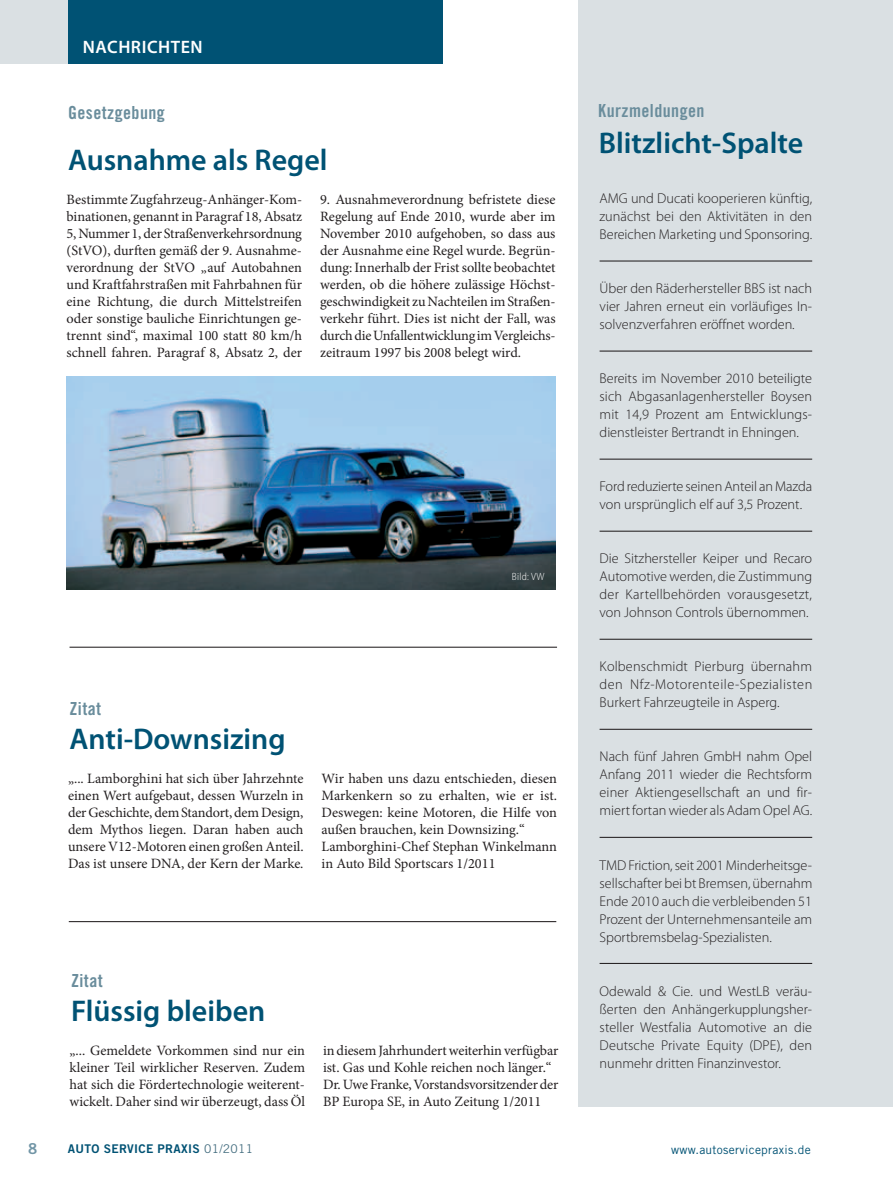
<style>
.page{position:relative;width:893px;height:1187px;background:#fff}
.page>*{position:absolute;margin:0;border:0;box-sizing:border-box;transform-origin:0 0}
.t1{font:600 30px "Myriad Pro";color:#005274}
.t2{font:18px "Trade Gothic LT Std Bd Cn 20";letter-spacing:.025em;color:#6a8d9c}
.t3{font:600 18px "Myriad Pro";letter-spacing:.03em;color:#fff}
.t4{font:15px "Trade Gothic LT Std Bd 2";color:#7195a6}
.t5{font:14.25px/17px "Minion Pro";letter-spacing:-.005em;color:#231f20;text-align:justify}
.t6{font:300 14.25px/18px "Myriad Pro";color:#231f20;text-align:justify}
.t7{font:12px "Trade Gothic LT Std Bd 2";letter-spacing:.025em;color:#005274}
.t8{font:12px "Trade Gothic LT Std";letter-spacing:.025em;color:#005274}
.t9{font:300 semi-condensed 10.5px "Myriad Pro";letter-spacing:.025em;color:#fff}
.s1{font-family:"Trade Gothic LT Std";color:#456e80}
</style>
<div class="page">
<div style="left:0;top:0;width:68px;height:64px;background:#dae0e3"></div>
<div style="left:68px;top:0;width:374px;height:64px;background:#005274"></div>
<hr style="left:70px;top:646px;width:487px;height:1px;background:#231f20">
<div style="left:578px;top:0;width:315px;height:1106px;background:#dae0e3"></div>
<hr style="left:600px;top:260px;width:212px;height:1px;background:#231f20">
<hr style="left:600px;top:350px;width:212px;height:1px;background:#231f20">
<hr style="left:600px;top:458px;width:212px;height:1px;background:#231f20">
<hr style="left:600px;top:530px;width:212px;height:1px;background:#231f20">
<hr style="left:600px;top:638px;width:212px;height:1px;background:#231f20">
<hr style="left:600px;top:728px;width:212px;height:1px;background:#231f20">
<hr style="left:600px;top:836px;width:212px;height:1px;background:#231f20">
<hr style="left:600px;top:962px;width:212px;height:1px;background:#231f20">
<hr style="left:69px;top:921px;width:487px;height:1px;background:#231f20">
<img style="left:66px;top:376px;width:490px;height:213px">
<p class="t3" style="left:83px;top:35px;width:119px">Nachrichten</p>
<p class="t2" style="left:68px;top:102px;width:98px">Gesetzgebung</p>
<h1 class="t1" style="left:68px;top:141px;width:261px">Ausnahme als Regel</h1>
<p class="t5" style="left:67px;top:191px;width:237px">Bestimmte Zugfahrzeug-Anhänger-Kom&shy;binationen, genannt in Paragraf 18, Absatz 5, Nummer 1, der Straßenverkehrsordnung (StVO), durften gemäß der 9. Ausnahme&shy;verordnung der StVO „auf Autobahnen und Kraftfahrstraßen mit Fahrbahnen für eine Richtung, die durch Mittelstreifen oder sonstige bauliche Einrichtungen ge&shy;trennt sind“, maximal 100 statt 80 km/h schnell fahren. Paragraf 8, Absatz 2, der</p>
<p class="t5" style="left:320px;top:191px;width:237px">9. Ausnahmeverordnung befristete diese Regelung auf Ende 2010, wurde aber im November 2010 aufgehoben, so dass aus der Ausnahme eine Regel wurde. Begrün&shy;dung: Innerhalb der Frist sollte beobachtet werden, ob die höhere zulässige Höchst&shy;geschwindigkeit zu Nachteilen im Straßen&shy;verkehr führt. Dies ist nicht der Fall, was durch die Unfallentwicklung im Vergleichs&shy;zeitraum 1997 bis 2008 belegt wird.</p>
<p class="t2" style="left:70px;top:697px;width:33px">Zitat</p>
<h1 class="t1" style="left:70px;top:719px;width:218px">Anti-Downsizing</h1>
<p class="t9" style="left:512px;top:571px;width:34px">Bild: VW</p>
<p class="t5" style="left:68px;top:769px;width:237px">„... Lamborghini hat sich über Jahrzehnte einen Wert aufgebaut, dessen Wurzeln in der Geschichte, dem Standort, dem Design, dem Mythos liegen. Daran haben auch unsere V12-Motoren einen großen Anteil.<br>Das ist unsere DNA, der Kern der Marke.</p>
<p class="t5" style="left:322px;top:769px;width:237px;text-align:left">Wir haben uns dazu entschieden, diesen Markenkern so zu erhalten, wie er ist.<br>Deswegen: keine Motoren, die Hilfe von außen brauchen, kein Downsizing.“ Lamborghini-Chef Stephan Winkelmann in Auto Bild Sportscars 1/2011</p>
<p class="t2" style="left:71px;top:969px;width:33px">Zitat</p>
<h1 class="t1" style="left:71px;top:991px;width:196px">Flüssig bleiben</h1>
<p class="t5" style="left:70px;top:1041px;width:237px">„... Gemeldete Vorkommen sind nur ein kleiner Teil wirklicher Reserven. Zudem hat sich die Fördertechnologie weiterent&shy;wickelt. Daher sind wir überzeugt, dass Öl</p>
<p class="t5" style="left:323px;top:1041px;width:237px;text-align:left">in diesem Jahrhundert weiterhin verfügbar ist. Gas und Kohle reichen noch länger.“ Dr. Uwe Franke, Vorstandsvorsitzender der BP Europa SE, in Auto Zeitung 1/2011</p>
<p class="t2" style="left:598px;top:99px;width:108px">Kurzmeldungen</p>
<h1 class="t1" style="left:599px;top:124px;width:206px">Blitzlicht-Spalte</h1>
<p class="t6" style="left:600px;top:190px;width:214px">AMG und Ducati kooperieren künftig, zunächst bei den Aktivitäten in den Bereichen Marketing und Sponsoring.</p>
<p class="t6" style="left:600px;top:280px;width:214px">Über den Räderhersteller BBS ist nach vier Jahren erneut ein vorläufiges In&shy;solvenzverfahren eröffnet worden.</p>
<p class="t6" style="left:600px;top:370px;width:214px">Bereits im November 2010 beteiligte sich Abgasanlagenhersteller Boysen mit 14,9 Prozent am Entwicklungs&shy;dienstleister Bertrandt in Ehningen.</p>
<p class="t6" style="left:600px;top:478px;width:214px">Ford reduzierte seinen Anteil an Mazda von ursprünglich elf auf 3,5 Prozent.</p>
<p class="t6" style="left:600px;top:550px;width:214px">Die Sitzhersteller Keiper und Recaro Automotive werden, die Zustimmung der Kartellbehörden vorausgesetzt, von Johnson Controls übernommen.</p>
<p class="t6" style="left:600px;top:658px;width:214px">Kolbenschmidt Pierburg übernahm den Nfz-Motorenteile-Spezialisten Burkert Fahrzeugteile in Asperg.</p>
<p class="t6" style="left:600px;top:748px;width:214px">Nach fünf Jahren GmbH nahm Opel Anfang 2011 wieder die Rechtsform einer Aktiengesellschaft an und fir&shy;miert fortan wieder als Adam Opel AG.</p>
<p class="t6" style="left:600px;top:855px;width:214px">TMD Friction, seit 2001 Minderheitsge&shy;sellschafter bei bt Bremsen, übernahm Ende 2010 auch die verbleibenden 51<br>Prozent der Unternehmensanteile am Sportbremsbelag-Spezialisten.</p>
<p class="t6" style="left:600px;top:981px;width:214px">Odewald &amp; Cie. und WestLB veräu&shy;ßerten den Anhängerkupplungsher&shy;steller Westfalia Automotive an die Deutsche Private Equity (DPE), den nunmehr dritten Finanzinvestor.</p>
<p class="t4" style="left:28px;top:1139px;width:11px">8</p>
<p class="t7" style="left:68px;top:1141px;width:187px">AUTO SERVICE PRAXIS <span class="s1">01/2011</span></p>
<p class="t8" style="left:671px;top:1141px;width:141px">www.autoservicepraxis.de</p>
</div>
